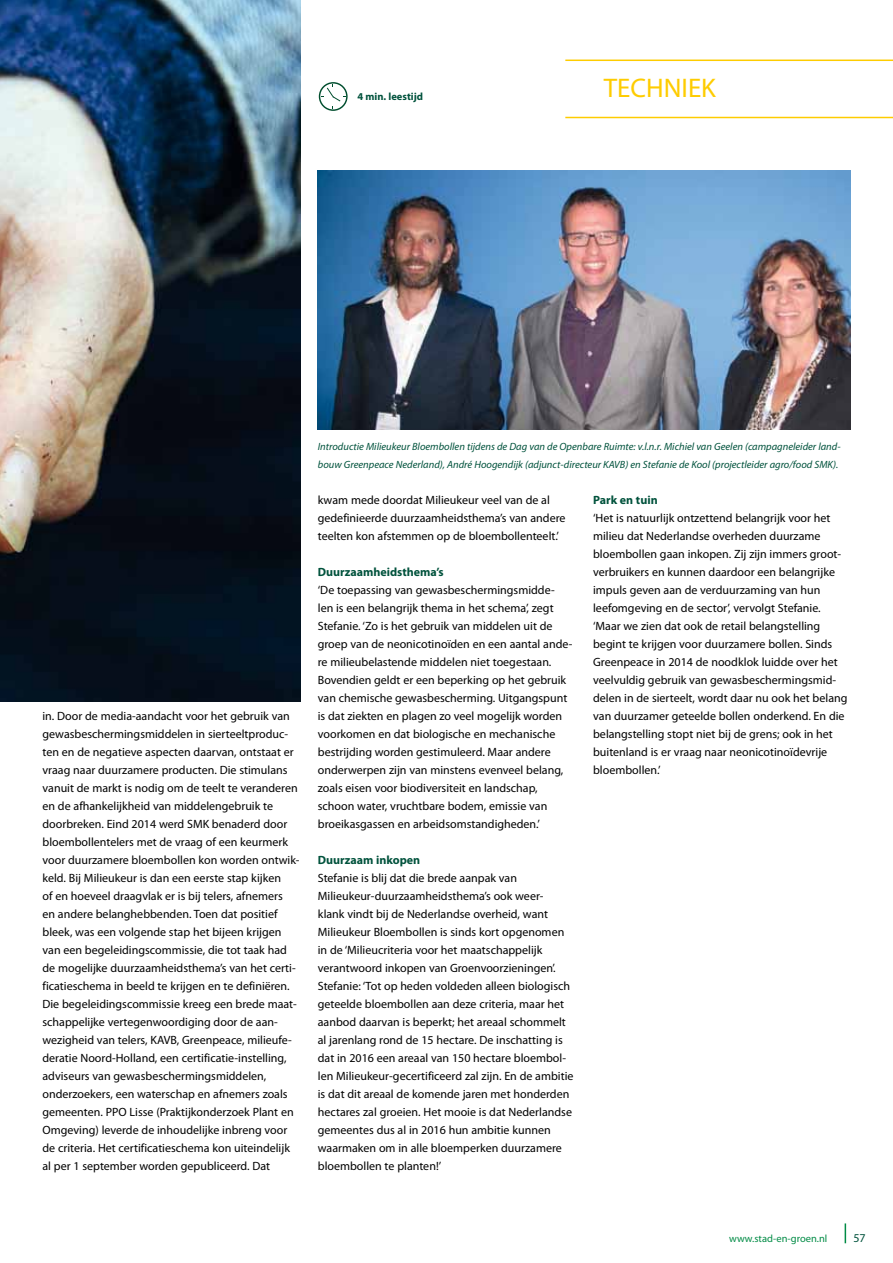
<style>
.page{position:relative;width:893px;height:1263px;background:#fff}
.page>*{position:absolute;margin:0;border:0;box-sizing:border-box;transform-origin:0 0}
.t1{font:27px "Myriad Pro";color:#fecc00}
.t2{font:12px/18px "Myriad Pro";color:#000}
.t3{font:700 12px "Myriad Pro";color:#00523c}
.t4{font:12px "Myriad Pro";color:#00523c}
.t5{font:italic 10.5px/18px "Myriad Pro";color:#00523c}
.t6{font:10.5px "Myriad Pro";color:#008b45}
.t7{font:700 10.5px "Myriad Pro";color:#00523c}
</style>
<div class="page">
<svg style="left:845px;top:1223px;width:1px;height:20px"></svg>
<hr style="left:565px;top:117px;width:328px;height:1px;background:#fecc00">
<hr style="left:565px;top:60px;width:328px;height:1px;background:#fecc00">
<svg style="left:319px;top:82px;width:29px;height:29px"></svg>
<img style="left:0;top:0;width:300px;height:702px">
<img style="left:318px;top:170px;width:532px;height:259px">
<p class="t7" style="left:358px;top:90px;width:67px">4 min. leestijd</p>
<h1 class="t1" style="left:604px;top:71px;width:114px">TECHNIEK</h1>
<p class="t2" style="left:43px;top:707px;width:259px">in. Door de media-aandacht voor het gebruik van gewasbeschermingsmiddelen in sierteeltproduc&shy;ten en de negatieve aspecten daarvan, ontstaat er vraag naar duurzamere producten. Die stimulans vanuit de markt is nodig om de teelt te veranderen en de afhankelijkheid van middelengebruik te doorbreken. Eind 2014 werd SMK benaderd door bloembollentelers met de vraag of een keurmerk voor duurzamere bloembollen kon worden ontwik&shy;keld. Bij Milieukeur is dan een eerste stap kijken<br>of en hoeveel draagvlak er is bij telers, afnemers<br>en andere belanghebbenden. Toen dat positief bleek, was een volgende stap het bijeen krijgen van een begeleidingscommissie, die tot taak had de mogelijke duurzaamheidsthema’s van het certi&shy;ficatieschema in beeld te krijgen en te definiëren.<br>Die begeleidingscommissie kreeg een brede maat&shy;schappelijke vertegenwoordiging door de aan&shy;wezigheid van telers, KAVB, Greenpeace, milieufe&shy;deratie Noord-Holland, een certificatie-instelling, adviseurs van gewasbeschermingsmiddelen, onderzoekers, een waterschap en afnemers zoals gemeenten. PPO Lisse (Praktijkonderzoek Plant en Omgeving) leverde de inhoudelijke inbreng voor de criteria. Het certificatieschema kon uiteindelijk al per 1 september worden gepubliceerd. Dat</p>
<p class="t5" style="left:318px;top:437px;width:524px">Introductie Milieukeur Bloembollen tijdens de Dag van de Openbare Ruimte: v.l.n.r. Michiel van Geelen (campagneleider land&shy;bouw Greenpeace Nederland), André Hoogendijk (adjunct-directeur KAVB) en Stefanie de Kool (projectleider agro/food SMK).</p>
<p class="t2" style="left:318px;top:491px;width:249px">kwam mede doordat Milieukeur veel van de al gedefinieerde duurzaamheidsthema’s van andere teelten kon afstemmen op de bloembollenteelt.’</p>
<p class="t3" style="left:318px;top:564px;width:128px">Duurzaamheidsthema’s</p>
<p class="t2" style="left:318px;top:581px;width:256px">‘De toepassing van gewasbeschermingsmidde&shy;len is een belangrijk thema in het schema’, zegt Stefanie. ‘Zo is het gebruik van middelen uit de groep van de neonicotinoïden en een aantal ande&shy;re milieubelastende middelen niet toegestaan.<br>Bovendien geldt er een beperking op het gebruik van chemische gewasbescherming. Uitgangspunt is dat ziekten en plagen zo veel mogelijk worden voorkomen en dat biologische en mechanische bestrijding worden gestimuleerd. Maar andere onderwerpen zijn van minstens evenveel belang, zoals eisen voor biodiversiteit en landschap, schoon water, vruchtbare bodem, emissie van broeikasgassen en arbeidsomstandigheden.’</p>
<p class="t3" style="left:318px;top:852px;width:104px">Duurzaam inkopen</p>
<p class="t2" style="left:318px;top:869px;width:257px">Stefanie is blij dat die brede aanpak van Milieukeur-duurzaamheidsthema’s ook weer-<br>klank vindt bij de Nederlandse overheid, want Milieukeur Bloembollen is sinds kort opgenomen in de ‘Milieucriteria voor het maatschappelijk verantwoord inkopen van Groenvoorzieningen’.<br>Stefanie: ‘Tot op heden voldeden alleen biologisch geteelde bloembollen aan deze criteria, maar het aanbod daarvan is beperkt; het areaal schommelt al jarenlang rond de 15 hectare. De inschatting is dat in 2016 een areaal van 150 hectare bloembol&shy;len Milieukeur-gecertificeerd zal zijn. En de ambitie is dat dit areaal de komende jaren met honderden hectares zal groeien. Het mooie is dat Nederlandse gemeentes dus al in 2016 hun ambitie kunnen waarmaken om in alle bloemperken duurzamere bloembollen te planten!’</p>
<p class="t3" style="left:593px;top:492px;width:66px">Park en tuin</p>
<p class="t2" style="left:593px;top:509px;width:256px">‘Het is natuurlijk ontzettend belangrijk voor het milieu dat Nederlandse overheden duurzame bloembollen gaan inkopen. Zij zijn immers groot&shy;verbruikers en kunnen daardoor een belangrijke impuls geven aan de verduurzaming van hun leefomgeving en de sector’, vervolgt Stefanie. ‘Maar we zien dat ook de retail belangstelling begint te krijgen voor duurzamere bollen. Sinds Greenpeace in 2014 de noodklok luidde over het veelvuldig gebruik van gewasbeschermingsmid&shy;delen in de sierteelt, wordt daar nu ook het belang van duurzamer geteelde bollen onderkend. En die belangstelling stopt niet bij de grens; ook in het buitenland is er vraag naar neonicotinoïdevrije bloembollen.’</p>
<p class="t6" style="left:729px;top:1232px;width:100px">www.stad-en-groen.nl</p>
<p class="t4" style="left:853px;top:1231px;width:14px">57</p>
</div>
